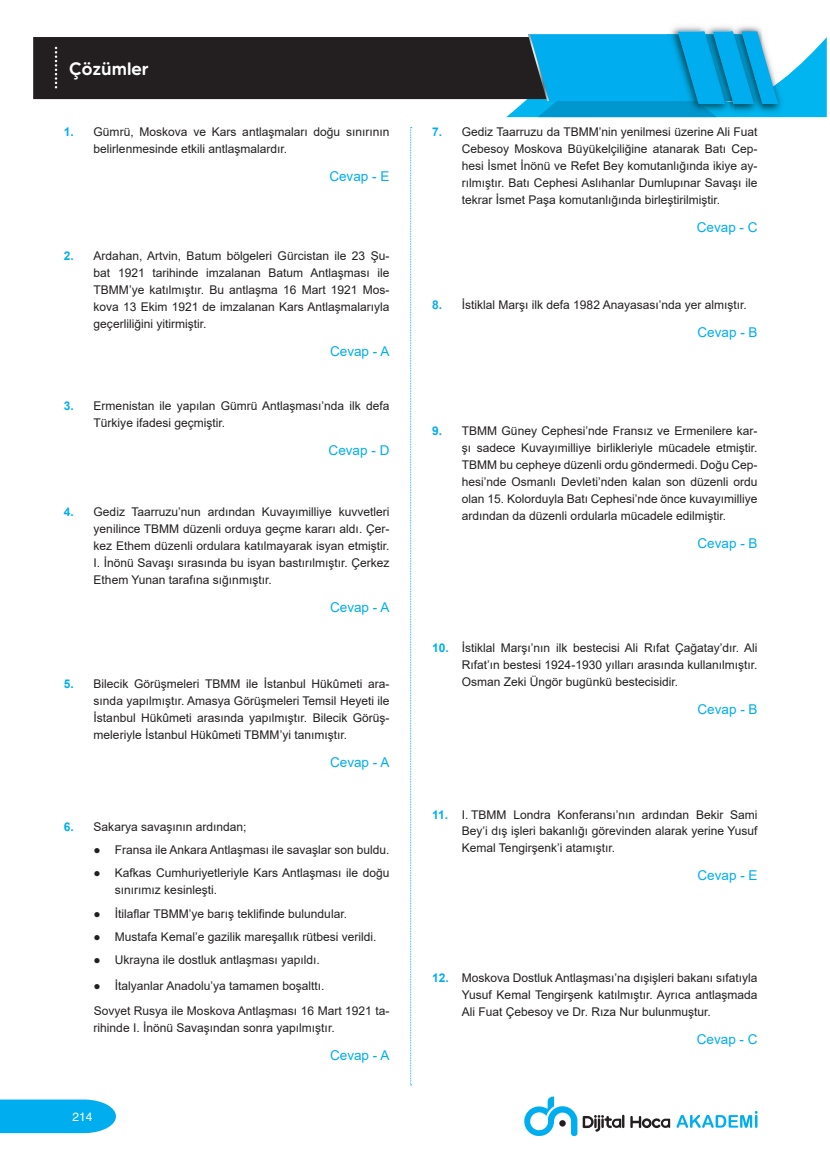
<style>
.page{position:relative;width:830px;height:1170px;background:#fff}
.page>*{position:absolute;margin:0;border:0;box-sizing:border-box;transform-origin:0 0}
.t1{font:500 18px "MADE Tommy Soft";color:#fff}
.CEVAP{font:13.5px "Arial";color:#00aeef}
.Çözüm_devam{font:12px/17px "Arial";color:#231f20;text-align:justify}
.t2{font:12px "yargi Helvetica";color:#fff}
.s1{font-weight:700;color:#00aeef}
</style>
<div class="page">
<svg style="left:0;top:1099px;width:116px;height:33px;background:#11b3f0"></svg>
<svg style="left:676px;top:1111px;width:81px;height:16px"></svg>
<svg style="left:630px;top:1116px;width:39px;height:12px"></svg>
<svg style="left:524px;top:1096px;width:100px;height:39px"></svg>
<svg style="left:410px;top:127px;width:1px;height:958px"></svg>
<div style="left:33px;top:37px;width:473px;height:62px;background:#231f20"></div>
<svg style="left:506px;top:26px;width:320px;height:91px;background:#2babda"></svg>
<svg style="left:55px;top:47px;width:2px;height:41px"></svg>
<h1 class="t1" style="left:69px;top:57px;width:81px">Çözümler</h1>
<p class="Çözüm_devam" style="left:94px;top:124px;width:297px;text-indent:-30px"><span class="s1">1.</span> Gümrü, Moskova ve Kars antlaşmaları doğu sınırının belirlenmesinde etkili antlaşmalardır.</p>
<p class="CEVAP" style="left:329px;top:167px;width:62px">Cevap - E</p>
<p class="Çözüm_devam" style="left:94px;top:247px;width:297px;text-indent:-30px"><span class="s1">2.</span> Ardahan, Artvin, Batum bölgeleri Gürcistan ile 23 Şu&shy;bat 1921 tarihinde imzalanan Batum Antlaşması ile TBMM’ye katılmıştır. Bu antlaşma 16 Mart 1921 Mos&shy;kova 13 Ekim 1921 de imzalanan Kars Antlaşmalarıyla geçerliliğini yitirmiştir.</p>
<p class="CEVAP" style="left:330px;top:342px;width:61px">Cevap - A</p>
<p class="Çözüm_devam" style="left:94px;top:397px;width:297px;text-indent:-30px"><span class="s1">3.</span> Ermenistan ile yapılan Gümrü Antlaşması’nda ilk defa<br>Türkiye ifadesi geçmiştir.</p>
<p class="CEVAP" style="left:328px;top:440px;width:62px">Cevap - D</p>
<p class="Çözüm_devam" style="left:94px;top:503px;width:297px;text-indent:-30px"><span class="s1">4.</span> Gediz Taarruzu’nun ardından Kuvayımilliye kuvvetleri yenilince TBMM düzenli orduya geçme kararı aldı. Çer&shy;kez Ethem düzenli ordulara katılmayarak isyan etmiştir.<br>I. İnönü Savaşı sırasında bu isyan bastırılmıştır. Çerkez Ethem Yunan tarafına sığınmıştır.</p>
<p class="CEVAP" style="left:330px;top:597px;width:61px">Cevap - A</p>
<p class="Çözüm_devam" style="left:94px;top:675px;width:297px;text-indent:-30px"><span class="s1">5.</span> Bilecik Görüşmeleri TBMM ile İstanbul Hükûmeti ara&shy;sında yapılmıştır. Amasya Görüşmeleri Temsil Heyeti ile İstanbul Hükûmeti arasında yapılmıştır. Bilecik Görüş&shy;meleriyle İstanbul Hükûmeti TBMM’yi tanımıştır.</p>
<p class="CEVAP" style="left:330px;top:753px;width:61px">Cevap - A</p>
<p class="Çözüm_devam" style="left:64px;top:818px;width:184px"><span class="s1">6.</span> Sakarya savaşının ardından;</p>
<p class="Çözüm_devam" style="left:94px;top:841px;width:297px">● Fransa ile Ankara Antlaşması ile savaşlar son buldu.</p>
<p class="Çözüm_devam" style="left:115px;top:864px;width:276px;text-indent:-21px">● Kafkas Cumhuriyetleriyle Kars Antlaşması ile doğu sınırımız kesinleşti.</p>
<p class="Çözüm_devam" style="left:94px;top:904px;width:255px">● İtilaflar TBMM’ye barış teklifinde bulundular.</p>
<p class="Çözüm_devam" style="left:94px;top:928px;width:284px">● Mustafa Kemal’e gazilik mareşallık rütbesi verildi.</p>
<p class="Çözüm_devam" style="left:94px;top:951px;width:228px">● Ukrayna ile dostluk antlaşması yapıldı.</p>
<p class="Çözüm_devam" style="left:94px;top:976px;width:232px">● İtalyanlar Anadolu’ya tamamen boşalttı.</p>
<p class="Çözüm_devam" style="left:94px;top:1002px;width:297px">Sovyet Rusya ile Moskova Antlaşması 16 Mart 1921 ta&shy;rihinde I. İnönü Savaşından sonra yapılmıştır.</p>
<p class="CEVAP" style="left:330px;top:1046px;width:61px">Cevap - A</p>
<p class="t2" style="left:72px;top:1109px;width:22px">214</p>
<p class="Çözüm_devam" style="left:461px;top:124px;width:297px;text-indent:-30px"><span class="s1">7.</span> Gediz Taarruzu da TBMM’nin yenilmesi üzerine Ali Fuat Cebesoy Moskova Büyükelçiliğine atanarak Batı Cep&shy;hesi İsmet İnönü ve Refet Bey komutanlığında ikiye ay&shy;rılmıştır. Batı Cephesi Aslıhanlar Dumlupınar Savaşı ile tekrar İsmet Paşa komutanlığında birleştirilmiştir.</p>
<p class="CEVAP" style="left:696px;top:218px;width:62px">Cevap - C</p>
<p class="Çözüm_devam" style="left:432px;top:296px;width:316px"><span class="s1">8.</span> İstiklal Marşı ilk defa 1982 Anayasası’nda yer almıştır.</p>
<p class="CEVAP" style="left:697px;top:322px;width:62px">Cevap - B</p>
<p class="Çözüm_devam" style="left:461px;top:422px;width:297px;text-indent:-30px"><span class="s1">9.</span> TBMM Güney Cephesi’nde Fransız ve Ermenilere kar&shy;şı sadece Kuvayımilliye birlikleriyle mücadele etmiştir.<br>TBMM bu cepheye düzenli ordu göndermedi. Doğu Cep&shy;hesi’nde Osmanlı Devleti’nden kalan son düzenli ordu olan 15. Kolorduyla Batı Cephesi’nde önce kuvayımilliye ardından da düzenli ordularla mücadele edilmiştir.</p>
<p class="CEVAP" style="left:697px;top:533px;width:62px">Cevap - B</p>
<p class="Çözüm_devam" style="left:461px;top:639px;width:297px;text-indent:-30px"><span class="s1">10.</span> İstiklal Marşı’nın ilk bestecisi Ali Rıfat Çağatay’dır. Ali Rıfat’ın bestesi 1924-1930 yılları arasında kullanılmıştır.<br>Osman Zeki Üngör bugünkü bestecisidir.</p>
<p class="CEVAP" style="left:697px;top:700px;width:62px">Cevap - B</p>
<p class="Çözüm_devam" style="left:461px;top:805px;width:297px;text-indent:-30px"><span class="s1">11.</span> I. TBMM Londra Konferansı’nın ardından Bekir Sami Bey’i dış işleri bakanlığı görevinden alarak yerine Yusuf Kemal Tengirşenk’i atamıştır.</p>
<p class="CEVAP" style="left:697px;top:866px;width:62px">Cevap - E</p>
<p class="Çözüm_devam" style="left:461px;top:969px;width:297px;text-indent:-30px"><span class="s1">12.</span> Moskova Dostluk Antlaşması’na dışişleri bakanı sıfatıyla Yusuf Kemal Tengirşenk katılmıştır. Ayrıca antlaşmada Ali Fuat Çebesoy ve Dr. Rıza Nur bulunmuştur.</p>
<p class="CEVAP" style="left:696px;top:1030px;width:62px">Cevap - C</p>
</div>
